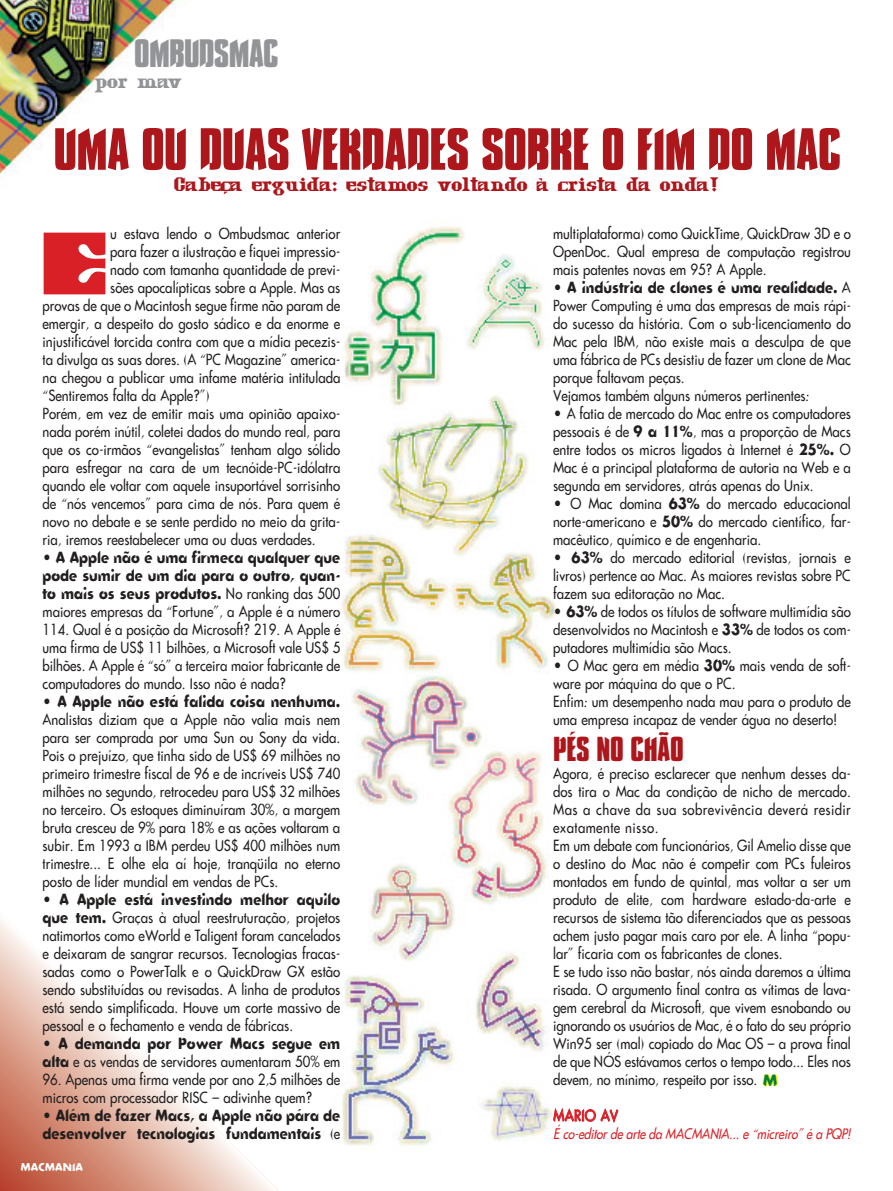
<style>
.page{position:relative;width:893px;height:1191px;background:#fff}
.page>*{position:absolute;margin:0;border:0;box-sizing:border-box;transform-origin:0 0}
.t1{font:87px "Pinups";color:#da2027}
.t2{font:700 54px "Compacta Vitima";letter-spacing:-.015em;color:#ad161b}
.t3{font:700 36px "Compacta Vitima";letter-spacing:-.02em;color:#939497}
.t4{font:700 31.5px "Compacta Vitima";letter-spacing:-.015em;color:#ad161b}
.t5{font:700 18px "Macmania";color:#ad161b}
.t6{font:700 18px "Macmania";color:#939497}
.t7{font:15px/18px "Futura Vitima";color:#231f1f;text-align:justify;scale:.88 1}
.t8{font:700 15px/18px "Futura Vitima";color:#231f1f;scale:.88 1}
.t9{font:15px "Futura Vitima";letter-spacing:.02em;color:#da2027;scale:.88 1}
.t10{font:italic 14.25px "Futura Vitima";color:#da2027;scale:.85 1}
.t11{font:700 10.5px "Futura Vitima";color:#fff}
.s1{font-weight:700}
.s2{font-weight:400}
.s3{font-weight:700;color:#fff200}
</style>
<div class="page">
<img style="left:341px;top:226px;width:216px;height:920px">
<img style="left:0;top:0;width:182px;height:183px">
<svg style="left:0;top:919px;width:279px;height:272px"></svg>
<h3 class="t3" style="left:134px;top:38px;width:146px">OMBUDSMAC</h3>
<p class="t6" style="left:94px;top:75px;width:89px">por mav</p>
<h2 class="t2" style="left:54px;top:127px;width:789px">UMA OU DUAS VERDADES SOBRE O FIM DO MAC</h2>
<p class="t5" style="left:175px;top:177px;width:545px">Cabeça erguida: estamos voltando à crista da onda!</p>
<p class="t7" style="left:110px;top:226px;width:263px">u estava lendo o Ombudsmac anterior</p>
<p class="t7" style="left:110px;top:244px;width:263px">para fazer a ilustração e fiquei impressio-</p>
<p class="t7" style="left:110px;top:262px;width:263px">nado com tamanha quantidade de previ-</p>
<p class="t7" style="left:110px;top:280px;width:263px">sões apocalípticas sobre a Apple. Mas as</p>
<p class="t7" style="left:43px;top:298px;width:340px">provas de que o Macintosh segue firme não param de</p>
<p class="t7" style="left:43px;top:316px;width:340px">emergir, a despeito do gosto sádico e da enorme e</p>
<p class="t7" style="left:43px;top:334px;width:340px">injustificável torcida contra com que a mídia pecezis-</p>
<p class="t7" style="left:43px;top:352px;width:340px">ta divulga as suas dores. (A “PC Magazine” america-</p>
<p class="t7" style="left:43px;top:370px;width:340px">na chegou a publicar uma infame matéria intitulada</p>
<p class="t7" style="left:43px;top:388px;width:191px">“Sentiremos falta da Apple?”)</p>
<p class="t7" style="left:43px;top:406px;width:340px">Porém, em vez de emitir mais uma opinião apaixo-</p>
<p class="t7" style="left:43px;top:424px;width:340px">nada porém inútil, coletei dados do mundo real, para</p>
<p class="t7" style="left:43px;top:442px;width:340px">que os co-irmãos “evangelistas” tenham algo sólido</p>
<p class="t7" style="left:43px;top:460px;width:340px">para esfregar na cara de um tecnóide-PC-idólatra</p>
<p class="t7" style="left:43px;top:478px;width:340px">quando ele voltar com aquele insuportável sorrisinho</p>
<p class="t7" style="left:43px;top:496px;width:340px">de “nós vencemos” para cima de nós. Para quem é</p>
<p class="t7" style="left:43px;top:514px;width:340px">novo no debate e se sente perdido no meio da grita-</p>
<p class="t7" style="left:43px;top:532px;width:312px">ria, iremos reestabelecer uma ou duas verdades.</p>
<p class="t7" style="left:43px;top:550px;width:340px"><span class="s1">• A Apple não é uma firmeca qualquer que pode sumir de um dia para o outro, quan&shy;to mais os seus produtos.</span> No ranking das 500 maiores empresas da “Fortune”, a Apple é a número 114. Qual é a posição da Microsoft? 219. A Apple é uma firma de US$ 11 bilhões, a Microsoft vale US$ 5 bilhões. A Apple é “só” a terceira maior fabricante de computadores do mundo. Isso não é nada?</p>
<p class="t8" style="left:43px;top:694px;width:340px">• A Apple não está falida coisa nenhuma.</p>
<p class="t7" style="left:43px;top:712px;width:340px">Analistas diziam que a Apple não valia mais nem para ser comprada por uma Sun ou Sony da vida.<br>Pois o prejuízo, que tinha sido de US$ 69 milhões no primeiro trimestre fiscal de 96 e de incríveis US$ 740 milhões no segundo, retrocedeu para US$ 32 milhões no terceiro. Os estoques diminuíram 30%, a margem bruta cresceu de 9% para 18% e as ações voltaram a subir. Em 1993 a IBM perdeu US$ 400 milhões num trimestre... E olhe ela aí hoje, tranqüila no eterno posto de líder mundial em vendas de PCs.</p>
<p class="t7" style="left:43px;top:892px;width:340px"><span class="s1">• A Apple está investindo melhor aquilo que tem.</span> Graças à atual reestruturação, projetos natimortos como eWorld e Taligent foram cancelados e deixaram de sangrar recursos. Tecnologias fracas&shy;sadas como o PowerTalk e o QuickDraw GX estão sendo substituídas ou revisadas. A linha de produtos está sendo simplificada. Houve um corte massivo de pessoal e o fechamento e venda de fábricas.</p>
<p class="t7" style="left:43px;top:1036px;width:340px"><span class="s1">• A demanda por Power Macs segue em alta</span> e as vendas de servidores aumentaram 50% em</p>
<p class="t7" style="left:43px;top:1072px;width:340px">96. Apenas uma firma vende por ano 2,5 milhões de micros com processador RISC – adivinhe quem?</p>
<p class="t8" style="left:43px;top:1108px;width:340px">• Além de fazer Macs, a Apple não pára de desenvolver tecnologias fundamentais <span class="s2">(e</span></p>
<h1 class="t1" style="left:44px;top:213px;width:71px">E</h1>
<p class="t11" style="left:21px;top:1162px;width:64px">MACMANIA</p>
<p class="t7" style="left:553px;top:226px;width:340px">multiplataforma) como QuickTime, QuickDraw 3D e o OpenDoc. Qual empresa de computação registrou mais patentes novas em 95? A Apple.</p>
<p class="t7" style="left:553px;top:280px;width:340px;text-align:left"><span class="s1">• A indústria de clones é uma realidade.</span> A Power Computing é uma das empresas de mais rápi&shy;do sucesso da história. Com o sub-licenciamento do Mac pela IBM, não existe mais a desculpa de que uma fábrica de PCs desistiu de fazer um clone de Mac porque faltavam peças.<br>Vejamos também alguns números pertinentes:</p>
<p class="t7" style="left:553px;top:406px;width:340px"><span class="s1">•</span> A fatia de mercado do Mac entre os computadores pessoais é de <span class="s1">9 a 11%</span>, mas a proporção de Macs entre todos os micros ligados à Internet é <span class="s1">25%.</span> O Mac é a principal plataforma de autoria na Web e a segunda em servidores, atrás apenas do Unix.</p>
<p class="t7" style="left:553px;top:496px;width:340px"><span class="s1">•</span> O Mac domina <span class="s1">63%</span> do mercado educacional norte-americano e <span class="s1">50%</span> do mercado científico, far&shy;macêutico, químico e de engenharia.</p>
<p class="t7" style="left:553px;top:550px;width:340px"><span class="s1">• 63%</span> do mercado editorial (revistas, jornais e livros) pertence ao Mac. As maiores revistas sobre PC fazem sua editoração no Mac.</p>
<p class="t7" style="left:553px;top:604px;width:340px"><span class="s1">• 63%</span> de todos os títulos de software multimídia são desenvolvidos no Macintosh e <span class="s1">33%</span> de todos os com&shy;putadores multimídia são Macs.</p>
<p class="t7" style="left:553px;top:658px;width:340px;text-align:left"><span class="s1">•</span> O Mac gera em média <span class="s1">30%</span> mais venda de soft&shy;ware por máquina do que o PC.<br>Enfim: um desempenho nada mau para o produto de uma empresa incapaz de vender água no deserto!</p>
<h3 class="t4" style="left:553px;top:736px;width:132px">PÉS NO CHÃO</h3>
<p class="t7" style="left:553px;top:766px;width:340px;text-align:left">Agora, é preciso esclarecer que nenhum desses da&shy;dos tira o Mac da condição de nicho de mercado.<br>Mas a chave da sua sobrevivência deverá residir exatamente nisso.<br>Em um debate com funcionários, Gil Amelio disse que o destino do Mac não é competir com PCs fuleiros montados em fundo de quintal, mas voltar a ser um produto de elite, com hardware estado-da-arte e recursos de sistema tão diferenciados que as pessoas achem justo pagar mais caro por ele. A linha “popu&shy;lar” ficaria com os fabricantes de clones.<br>E se tudo isso não bastar, nós ainda daremos a última risada. O argumento final contra as vítimas de lava&shy;gem cerebral da Microsoft, que vivem esnobando ou ignorando os usuários de Mac, é o fato do seu próprio Win95 ser (mal) copiado do Mac OS – a prova final de que NÓS estávamos certos o tempo todo... Eles nos devem, no mínimo, respeito por isso. <span class="s3">MM</span></p>
<p class="t9" style="left:553px;top:1108px;width:75px">MARIO AV</p>
<p class="t10" style="left:553px;top:1127px;width:355px">É co-editorde arte da MACMANIA...e “micreiro”é a PQP!</p>
</div>
